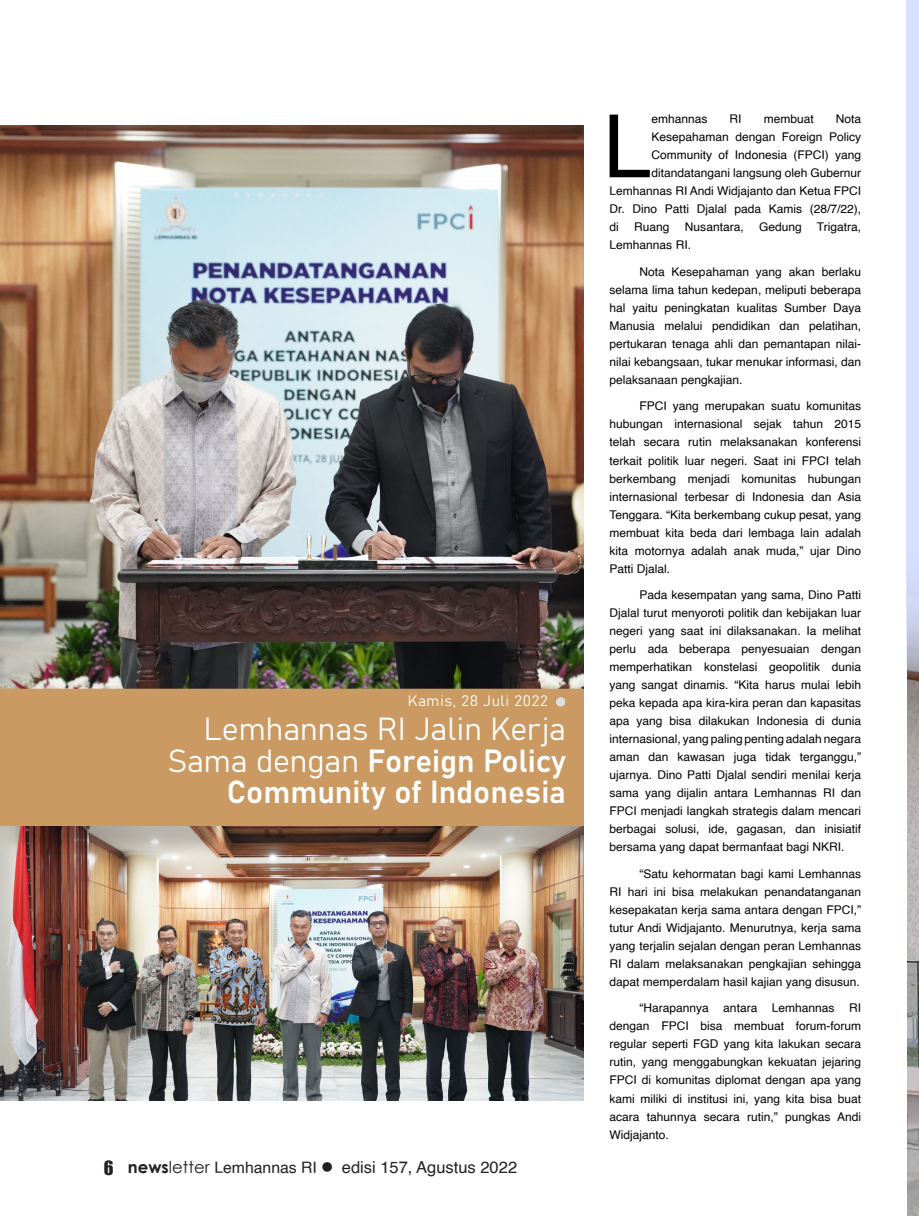
<style>
.page{position:relative;width:919px;height:1217px;background:#fff}
.page>*{position:absolute;margin:0;border:0;box-sizing:border-box;transform-origin:0 0}
.t1{font:87.3px "Helvetica";color:#000}
.t2{font:31.5px/31.5px "Bahnschrift";color:#fff;text-align:right}
.t3{font:16.5px "Helvetica";color:#231f20}
.t4{font:15px "Bahnschrift";letter-spacing:.04em;color:#fff}
.t5{font:12px/18px "Helvetica";color:#000;text-align:justify}
.s1{font-family:"Impact";font-size:18px}
.s2{font-family:"Century Gothic";font-weight:700}
.s3{font-family:"Century Gothic"}
.s4{font-size:15.75px}
</style>
<div class="page">
<img style="left:0;top:126px;width:584px;height:562px">
<div style="left:0;top:688px;width:584px;height:135px;background:#cb9a62"></div>
<img style="left:907px;top:676px;width:11px;height:538px">
<svg style="left:906px;top:0;width:12px;height:676px;background:#d4dcfa"></svg>
<div style="left:554px;top:695px;width:12px;height:12px;background:#231f20;opacity:.15"></div>
<div style="left:0;top:823px;width:587px;height:278px;background:#231f20;opacity:.15"></div>
<div style="left:584px;top:0;width:292px;height:1154px;background:#fff"></div>
<p class="t4" style="left:408px;top:689px;width:141px">Kamis, 28 Juli 2022</p>
<p class="t2" style="left:168px;top:711px;width:400px">Lemhannas RI Jalin Kerja<br>Sama dengan Foreign Policy<br>Community of Indonesia</p>
<h3 class="t3" style="left:104px;top:1154px;width:415px"><span class="s1">6</span> <span class="s2">news</span><span class="s3">letter</span> <span class="s4">Lemhannas RI</span> ● edisi 157, Agustus 2022</h3>
<p class="t1" style="left:603px;top:79px;width:50px">L</p>
<p class="t5" style="left:651px;top:110px;width:58px">emhannas</p>
<p class="t5" style="left:729px;top:110px;width:13px">RI</p>
<p class="t5" style="left:763px;top:110px;width:52px">membuat</p>
<p class="t5" style="left:835px;top:110px;width:27px">Nota</p>
<p class="t5" style="left:651px;top:128px;width:211px">Kesepahaman dengan Foreign Policy</p>
<p class="t5" style="left:651px;top:146px;width:211px">Community of Indonesia (FPCI) yang</p>
<p class="t5" style="left:651px;top:164px;width:211px">ditandatangani langsung oleh Gubernur</p>
<p class="t5" style="left:609px;top:182px;width:253px">Lemhannas RI Andi Widjajanto dan Ketua FPCI</p>
<p class="t5" style="left:609px;top:200px;width:253px">Dr. Dino Patti Djalal pada Kamis (28/7/22),</p>
<p class="t5" style="left:609px;top:218px;width:11px">di</p>
<p class="t5" style="left:634px;top:218px;width:37px">Ruang</p>
<p class="t5" style="left:685px;top:218px;width:60px">Nusantara,</p>
<p class="t5" style="left:759px;top:218px;width:44px">Gedung</p>
<p class="t5" style="left:816px;top:218px;width:46px">Trigatra,</p>
<p class="t5" style="left:609px;top:236px;width:83px">Lemhannas RI.</p>
<p class="t5" style="left:609px;top:263px;width:253px;text-indent:30px">Nota Kesepahaman yang akan berlaku selama lima tahun kedepan, meliputi beberapa hal yaitu peningkatan kualitas Sumber Daya Manusia melalui pendidikan dan pelatihan, pertukaran tenaga ahli dan pemantapan nilai&shy;nilai kebangsaan, tukar menukar informasi, dan pelaksanaan pengkajian.</p>
<p class="t5" style="left:609px;top:397px;width:253px;text-indent:30px">FPCI yang merupakan suatu komunitas hubungan internasional sejak tahun 2015 telah secara rutin melaksanakan konferensi terkait politik luar negeri. Saat ini FPCI telah berkembang menjadi komunitas hubungan internasional terbesar di Indonesia dan Asia Tenggara. “Kita berkembang cukup pesat, yang membuat kita beda dari lembaga lain adalah kita motornya adalah anak muda,” ujar Dino Patti Djalal.</p>
<p class="t5" style="left:609px;top:586px;width:253px;text-indent:30px">Pada kesempatan yang sama, Dino Patti Djalal turut menyoroti politik dan kebijakan luar negeri yang saat ini dilaksanakan. Ia melihat perlu ada beberapa penyesuaian dengan memperhatikan konstelasi geopolitik dunia yang sangat dinamis. “Kita harus mulai lebih peka kepada apa kira-kira peran dan kapasitas apa yang bisa dilakukan Indonesia di dunia internasional, yang paling penting adalah negara aman dan kawasan juga tidak terganggu,” ujarnya. Dino Patti Djalal sendiri menilai kerja sama yang dijalin antara Lemhannas RI dan FPCI menjadi langkah strategis dalam mencari berbagai solusi, ide, gagasan, dan inisiatif bersama yang dapat bermanfaat bagi NKRI.</p>
<p class="t5" style="left:609px;top:864px;width:253px;text-indent:30px">“Satu kehormatan bagi kami Lemhannas RI hari ini bisa melakukan penandatanganan kesepakatan kerja sama antara dengan FPCI,” tutur Andi Widjajanto. Menurutnya, kerja sama yang terjalin sejalan dengan peran Lemhannas RI dalam melaksanakan pengkajian sehingga dapat memperdalam hasil kajian yang disusun.</p>
<p class="t5" style="left:609px;top:999px;width:253px;text-indent:30px">“Harapannya antara Lemhannas RI dengan FPCI bisa membuat forum-forum regular seperti FGD yang kita lakukan secara rutin, yang menggabungkan kekuatan jejaring FPCI di komunitas diplomat dengan apa yang kami miliki di institusi ini, yang kita bisa buat acara tahunnya secara rutin,” pungkas Andi Widjajanto.</p>
</div>
